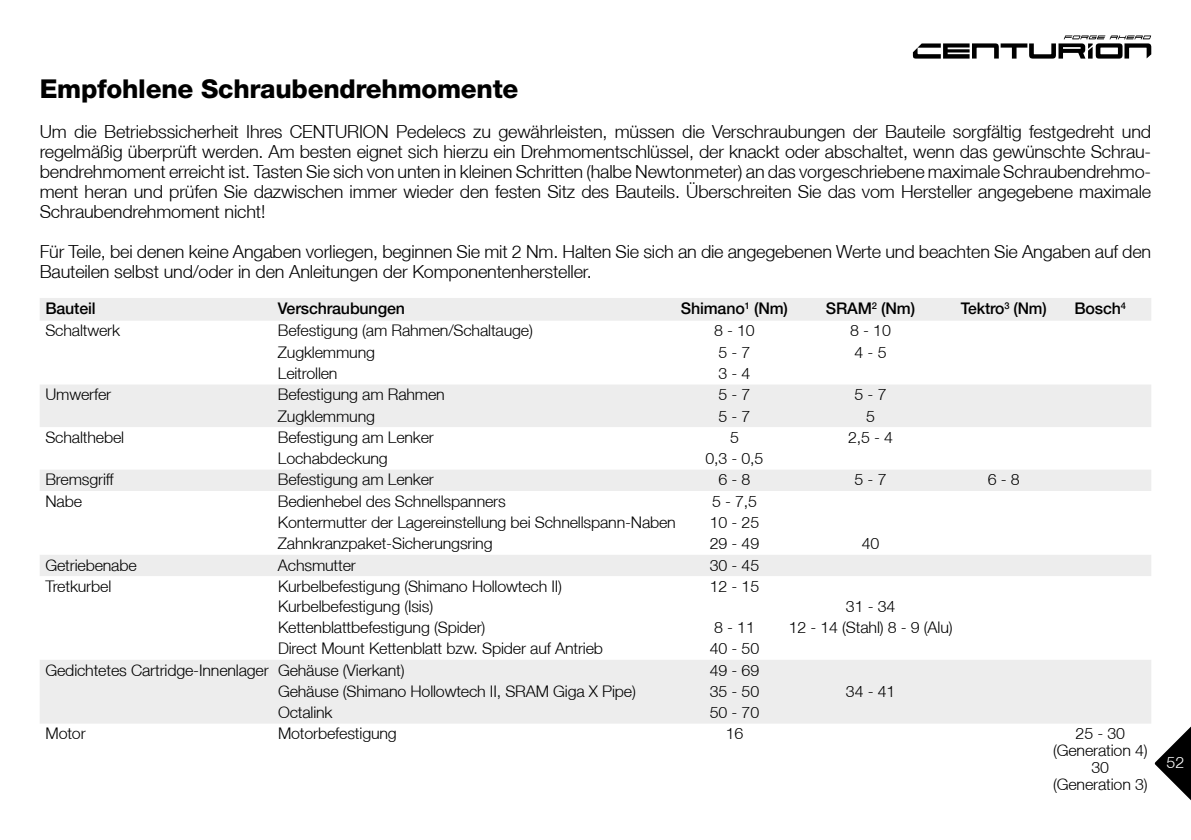
<style>
.page{position:relative;width:1191px;height:840px;background:#fff}
.page>*{position:absolute;margin:0;border:0;box-sizing:border-box;transform-origin:0 0}
.t1{font:800 26px "Helvetica Neue LT Std";letter-spacing:-.01em;color:#000}
.t2{font:300 18px/20px "Helvetica Neue LT";letter-spacing:-.01em;color:#000;text-align:justify}
.t3{font:300 16px/17px "Helvetica Neue LT";letter-spacing:-.01em;color:#000;text-align:center}
.t4{font:500 16px "Helvetica Neue LT";letter-spacing:-.01em;color:#000}
.t5{font:300 16px "Helvetica Neue LT";color:#fff}
</style>
<div class="page">
<svg style="left:1154px;top:726px;width:37px;height:73px"></svg>
<svg style="left:913px;top:35px;width:238px;height:24px"></svg>
<svg style="left:40px;top:298px;width:1111px;height:425px"></svg>
<h1 class="t1" style="left:40px;top:73px;width:480px">Empfohlene Schraubendrehmomente</h1>
<p class="t2" style="left:40px;top:121px;width:1113px">Um die Betriebssicherheit Ihres CENTURION Pedelecs zu gewährleisten, müssen die Verschraubungen der Bauteile sorgfältig festgedreht und regelmäßig überprüft werden. Am besten eignet sich hierzu ein Drehmomentschlüssel, der knackt oder abschaltet, wenn das gewünschte Schrau&shy;bendrehmoment erreicht ist. Tasten Sie sich von unten in kleinen Schritten (halbe Newtonmeter) an das vorgeschriebene maximale Schraubendrehmo&shy;ment heran und prüfen Sie dazwischen immer wieder den festen Sitz des Bauteils. Überschreiten Sie das vom Hersteller angegebene maximale Schraubendrehmoment nicht!</p>
<p class="t2" style="left:40px;top:241px;width:1113px">Für Teile, bei denen keine Angaben vorliegen, beginnen Sie mit 2 Nm. Halten Sie sich an die angegebenen Werte und beachten Sie Angaben auf den<br>Bauteilen selbst und/oder in den Anleitungen der Komponentenhersteller.</p>
<p class="t4" style="left:45px;top:299px;width:52px">Bauteil</p>
<p class="t4" style="left:278px;top:299px;width:128px">Verschraubungen</p>
<p class="t4" style="left:681px;top:299px;width:109px">Shimano<sup>1</sup> (Nm)</p>
<p class="t4" style="left:826px;top:299px;width:91px">SRAM<sup>2</sup> (Nm)</p>
<p class="t4" style="left:961px;top:299px;width:87px">Tektro<sup>3</sup> (Nm)</p>
<p class="t4" style="left:1074px;top:299px;width:53px">Bosch<sup>4</sup></p>
<p class="t3" style="left:45px;top:321px;width:76px">Schaltwerk</p>
<p class="t3" style="left:278px;top:321px;width:256px">Befestigung (am Rahmen/Schaltauge)</p>
<p class="t3" style="left:714px;top:321px;width:42px">8 - 10</p>
<p class="t3" style="left:850px;top:321px;width:42px">8 - 10</p>
<p class="t3" style="left:278px;top:343px;width:99px">Zugklemmung</p>
<p class="t3" style="left:718px;top:343px;width:33px">5 - 7</p>
<p class="t3" style="left:854px;top:343px;width:33px">4 - 5</p>
<p class="t3" style="left:278px;top:364px;width:61px">Leitrollen</p>
<p class="t3" style="left:718px;top:364px;width:33px">3 - 4</p>
<p class="t3" style="left:45px;top:385px;width:67px">Umwerfer</p>
<p class="t3" style="left:278px;top:385px;width:168px">Befestigung am Rahmen</p>
<p class="t3" style="left:718px;top:385px;width:33px">5 - 7</p>
<p class="t3" style="left:854px;top:385px;width:33px">5 - 7</p>
<p class="t3" style="left:278px;top:407px;width:99px">Zugklemmung</p>
<p class="t3" style="left:718px;top:407px;width:33px">5 - 7</p>
<p class="t3" style="left:866px;top:407px;width:10px">5</p>
<p class="t3" style="left:45px;top:428px;width:80px">Schalthebel</p>
<p class="t3" style="left:278px;top:428px;width:157px">Befestigung am Lenker</p>
<p class="t3" style="left:730px;top:428px;width:10px">5</p>
<p class="t3" style="left:848px;top:428px;width:46px">2,5 - 4</p>
<p class="t3" style="left:278px;top:449px;width:111px">Lochabdeckung</p>
<p class="t3" style="left:705px;top:449px;width:60px">0,3 - 0,5</p>
<p class="t3" style="left:45px;top:470px;width:70px">Bremsgriff</p>
<p class="t3" style="left:278px;top:470px;width:157px">Befestigung am Lenker</p>
<p class="t3" style="left:718px;top:470px;width:33px">6 - 8</p>
<p class="t3" style="left:854px;top:470px;width:33px">5 - 7</p>
<p class="t3" style="left:988px;top:470px;width:33px">6 - 8</p>
<p class="t3" style="left:45px;top:492px;width:38px">Nabe</p>
<p class="t3" style="left:278px;top:492px;width:229px">Bedienhebel des Schnellspanners</p>
<p class="t3" style="left:712px;top:492px;width:46px">5 - 7,5</p>
<p class="t3" style="left:278px;top:513px;width:399px">Kontermutter der Lagereinstellung bei Schnellspann-Naben</p>
<p class="t3" style="left:710px;top:513px;width:51px">10 - 25</p>
<p class="t3" style="left:278px;top:534px;width:216px">Zahnkranzpaket-Sicherungsring</p>
<p class="t3" style="left:710px;top:534px;width:51px">29 - 49</p>
<p class="t3" style="left:861px;top:534px;width:19px">40</p>
<p class="t3" style="left:45px;top:555px;width:93px">Getriebenabe</p>
<p class="t3" style="left:278px;top:555px;width:79px">Achsmutter</p>
<p class="t3" style="left:710px;top:555px;width:51px">30 - 45</p>
<p class="t3" style="left:45px;top:577px;width:67px">Tretkurbel</p>
<p class="t3" style="left:278px;top:577px;width:286px">Kurbelbefestigung (Shimano Hollowtech II)</p>
<p class="t3" style="left:710px;top:577px;width:51px">12 - 15</p>
<p class="t3" style="left:278px;top:596px;width:157px">Kurbelbefestigung (Isis)</p>
<p class="t3" style="left:846px;top:596px;width:51px">31 - 34</p>
<p class="t3" style="left:278px;top:618px;width:209px">Kettenblattbefestigung (Spider)</p>
<p class="t3" style="left:714px;top:618px;width:42px">8 - 11</p>
<p class="t3" style="left:788px;top:618px;width:165px">12 - 14 (Stahl) 8 - 9 (Alu)</p>
<p class="t3" style="left:278px;top:639px;width:326px">Direct Mount Kettenblatt bzw. Spider auf Antrieb</p>
<p class="t3" style="left:710px;top:639px;width:51px">40 - 50</p>
<p class="t3" style="left:45px;top:660px;width:361px">Gedichtetes Cartridge-Innenlager Gehäuse (Vierkant)</p>
<p class="t3" style="left:710px;top:660px;width:51px">49 - 69</p>
<p class="t3" style="left:278px;top:682px;width:359px">Gehäuse (Shimano Hollowtech II, SRAM Giga X Pipe)</p>
<p class="t3" style="left:710px;top:682px;width:51px">35 - 50</p>
<p class="t3" style="left:846px;top:682px;width:51px">34 - 41</p>
<p class="t3" style="left:278px;top:703px;width:56px">Octalink</p>
<p class="t3" style="left:710px;top:703px;width:51px">50 - 70</p>
<p class="t3" style="left:45px;top:724px;width:42px">Motor</p>
<p class="t3" style="left:278px;top:724px;width:120px">Motorbefestigung</p>
<p class="t3" style="left:725px;top:724px;width:19px">16</p>
<p class="t3" style="left:1053px;top:724px;width:96px">25 - 30 (Generation 4)<br>30 (Generation 3)</p>
<p class="t5" style="left:1166px;top:752px;width:19px">52</p>
</div>
